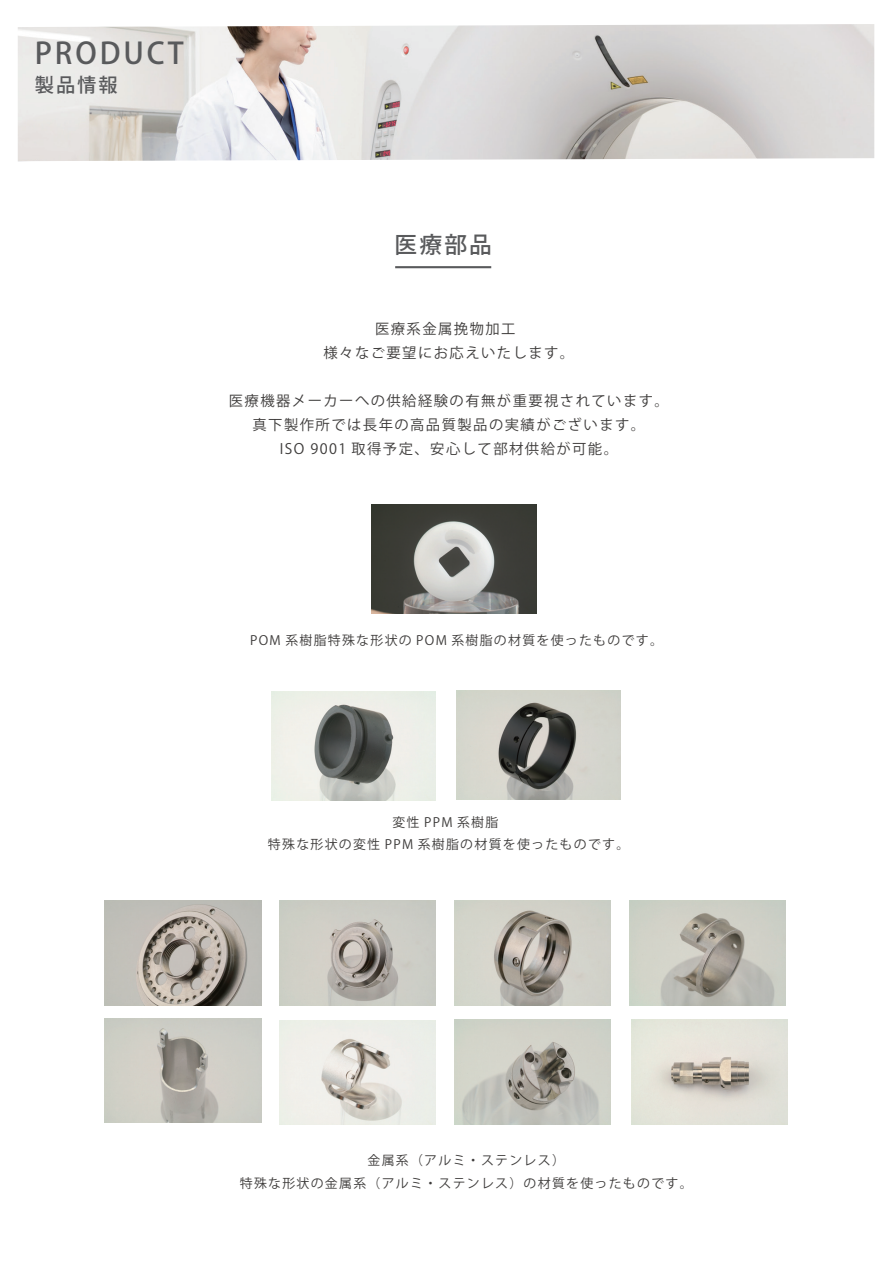
<style>
.page{position:relative;width:893px;height:1263px;background:#fff}
.page>*{position:absolute;margin:0;border:0;box-sizing:border-box;transform-origin:0 0}
.t1{font:500 29.4px "Koz Go Pr 6 N";letter-spacing:.1em;color:#595a5c}
.t2{font:500 22.65px "Koz Go Pr 6 N";color:#595a5c}
.t3{font:500 19.2px "Koz Go Pr 6 N";color:#595a5c}
.t4{font:14.4px/24px "Koz Go Pr 6 N";letter-spacing:.1em;color:#3d3b3a;text-align:center}
.t5{font:12.9px/22.5px "Koz Go Pr 6 N";letter-spacing:.1em;color:#3d3b3a;text-align:center}
</style>
<div class="page">
<img style="left:18px;top:24px;width:856px;height:137px">
<img style="left:105px;top:1019px;width:156px;height:104px">
<img style="left:455px;top:1020px;width:156px;height:104px">
<img style="left:280px;top:1020px;width:156px;height:104px">
<img style="left:631px;top:1020px;width:156px;height:104px">
<img style="left:629px;top:901px;width:156px;height:104px">
<img style="left:105px;top:901px;width:156px;height:104px">
<img style="left:455px;top:901px;width:156px;height:104px">
<img style="left:280px;top:901px;width:156px;height:104px">
<img style="left:271px;top:691px;width:165px;height:109px">
<img style="left:456px;top:690px;width:165px;height:109px">
<img style="left:372px;top:504px;width:164px;height:110px">
<hr style="left:395px;top:266px;width:96px;height:2px;background:#595a5c">
<h1 class="t1" style="left:35px;top:36px;width:150px">PRODUCT</h1>
<h3 class="t3" style="left:35px;top:74px;width:84px">製品情報</h3>
<h2 class="t2" style="left:394px;top:232px;width:99px">医療部品</h2>
<p class="t4" style="left:323px;top:317px;width:252px">医療系金属挽物加工<br>様々なご要望にお応えいたします。</p>
<p class="t4" style="left:229px;top:389px;width:442px">医療機器メーカーへの供給経験の有無が重要視されています。真下製作所では長年の高品質製品の実績がございます。<br>ISO 9001 取得予定、安心して部材供給が可能。</p>
<p class="t5" style="left:250px;top:629px;width:414px">POM 系樹脂特殊な形状の POM 系樹脂の材質を使ったものです。</p>
<p class="t5" style="left:268px;top:811px;width:363px">変性 PPM 系樹脂<br>特殊な形状の変性 PPM 系樹脂の材質を使ったものです。</p>
<p class="t5" style="left:240px;top:1149px;width:454px">金属系（アルミ・ステンレス）<br>特殊な形状の金属系（アルミ・ステンレス）の材質を使ったものです。</p>
</div>
